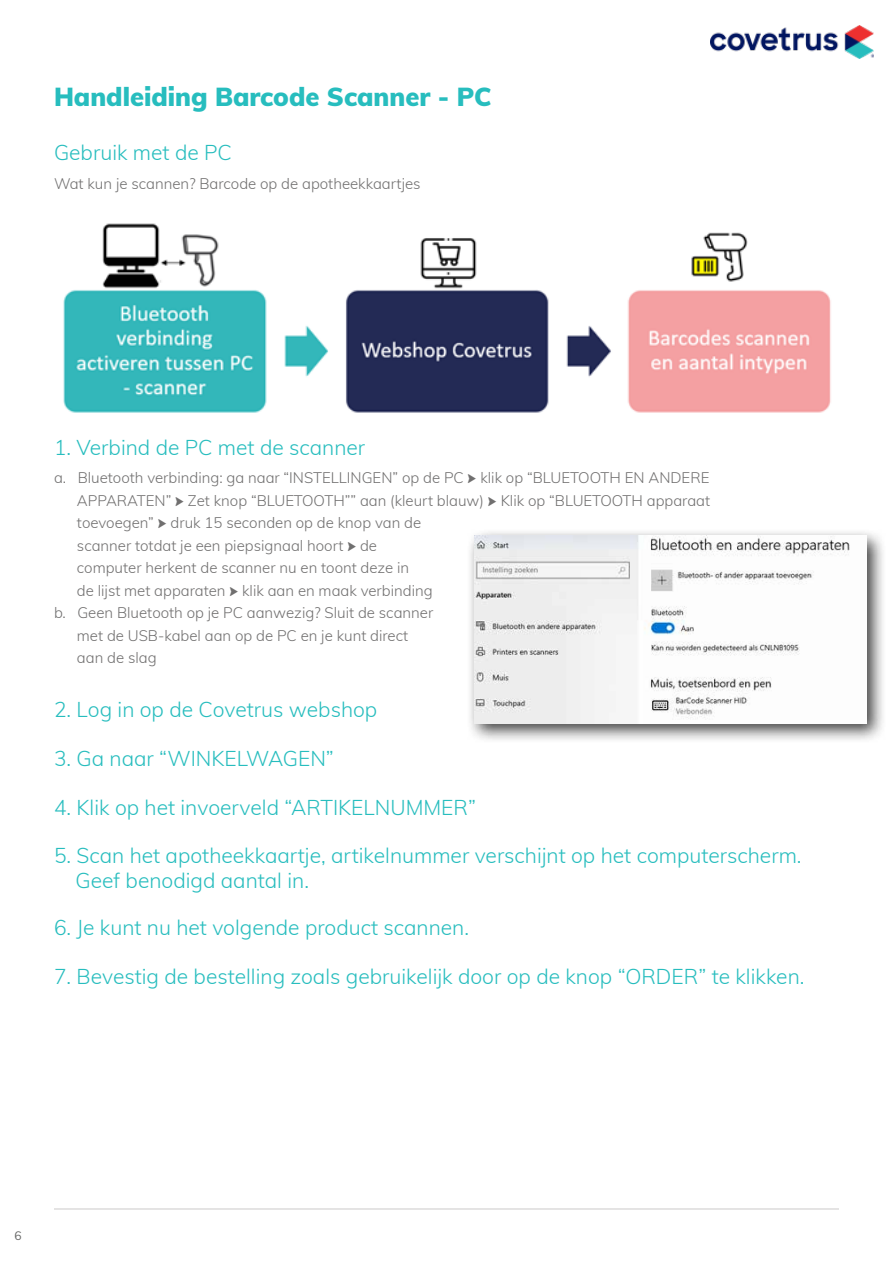
<style>
.page{position:relative;width:893px;height:1263px;background:#fff}
.page>*{position:absolute;margin:0;border:0;box-sizing:border-box;transform-origin:0 0}
.t1{font:900 25.5px "Muli";color:#27bdbe}
.t2{font:300 21px/25.2px "Muli";color:#27bdbe}
.t3{font:300 15px "Muli";color:#706f6f}
.t4{font:12px "Muli";color:#666766}
.s1{font-family:"Newzald";font-weight:700}
</style>
<div class="page">
<img style="left:710px;top:26px;width:164px;height:32px">
<hr style="left:54px;top:1209px;width:785px;height:1px;background:#cbc9c9">
<img style="left:63px;top:223px;width:768px;height:190px">
<div style="left:466px;top:528px;width:420px;height:216px;background:#000;opacity:.75"></div>
<img style="left:474px;top:536px;width:392px;height:188px">
<h1 class="t1" style="left:54px;top:78px;width:439px">Handleiding Barcode Scanner - PC</h1>
<h2 class="t2" style="left:54px;top:139px;width:179px">Gebruik met de PC</h2>
<p class="t3" style="left:54px;top:172px;width:368px">Wat kun je scannen? Barcode op de apotheekkaartjes</p>
<h2 class="t2" style="left:54px;top:434px;width:313px">1. Verbind de PC met de scanner</h2>
<p class="t3" style="left:54px;top:467px;width:657px">a. Bluetooth verbinding: ga naar “INSTELLINGEN” op de PC <span class="s1">►</span> klik op “BLUETOOTH EN ANDERE</p>
<p class="t3" style="left:77px;top:490px;width:635px">APPARATEN” <span class="s1">►</span> Zet knop “BLUETOOTH”” aan (kleurt blauw) <span class="s1">►</span> Klik op “BLUETOOTH apparaat</p>
<p class="t3" style="left:77px;top:512px;width:346px">toevoegen” <span class="s1">►</span> druk 15 seconden op de knop van de</p>
<p class="t3" style="left:77px;top:535px;width:302px">scanner totdat je een piepsignaal hoort <span class="s1">►</span> de</p>
<p class="t3" style="left:77px;top:557px;width:334px">computer herkent de scanner nu en toont deze in</p>
<p class="t3" style="left:77px;top:580px;width:357px">de lijst met apparaten <span class="s1">►</span> klik aan en maak verbinding</p>
<p class="t3" style="left:54px;top:602px;width:381px">b. Geen Bluetooth op je PC aanwezig? Sluit de scanner</p>
<p class="t3" style="left:77px;top:625px;width:333px">met de USB-kabel aan op de PC en je kunt direct</p>
<p class="t3" style="left:77px;top:647px;width:81px">aan de slag</p>
<h2 class="t2" style="left:54px;top:696px;width:325px">2. Log in op de Covetrus webshop</h2>
<h2 class="t2" style="left:54px;top:745px;width:281px">3. Ga naar “WINKELWAGEN”</h2>
<h2 class="t2" style="left:54px;top:793px;width:424px">4. Klik op het invoerveld “ARTIKELNUMMER”</h2>
<h2 class="t2" style="left:75px;top:842px;width:728px;text-indent:-21px">5. Scan het apotheekkaartje, artikelnummer verschijnt op het computerscherm.<br>Geef benodigd aantal in.</h2>
<h2 class="t2" style="left:54px;top:914px;width:417px">6. Je kunt nu het volgende product scannen.</h2>
<h2 class="t2" style="left:54px;top:963px;width:752px">7. Bevestig de bestelling zoals gebruikelijk door op de knop “ORDER” te klikken.</h2>
<p class="t4" style="left:14px;top:1227px;width:9px">6</p>
</div>
